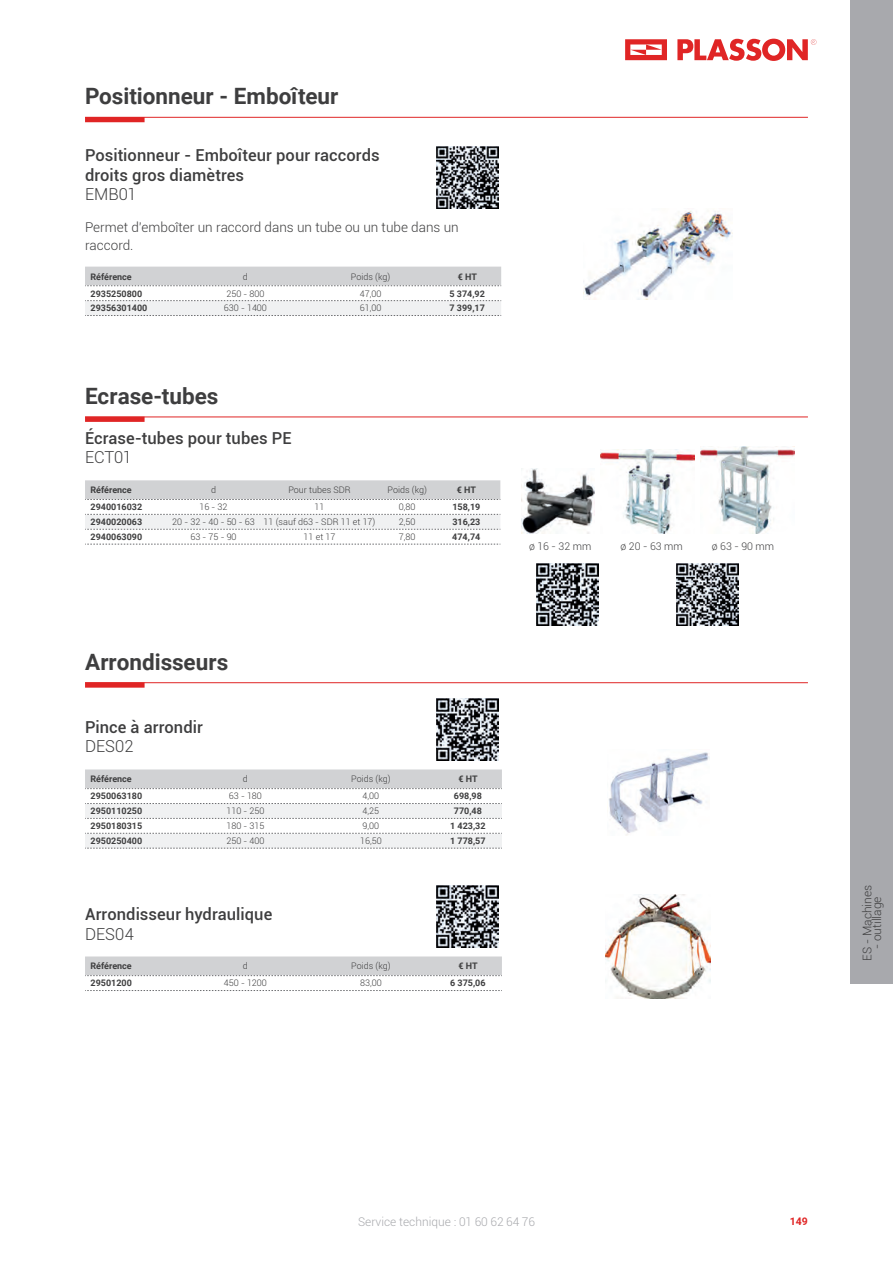
<style>
.page{position:relative;width:893px;height:1263px;background:#fff}
.page>*{position:absolute;margin:0;border:0;box-sizing:border-box;transform-origin:0 0}
.t1{font:700 22.5px "Roboto";color:#3e3e3f}
.t2{font:500 16.5px/19.5px "Roboto";letter-spacing:.005em;color:#3e3e3f}
.t3{font:300 16.5px "Roboto";letter-spacing:-.005em;color:#3e3e3f}
.t4{font:300 13.5px/17.2px "Roboto";color:#3e3e3f}
.t5{font:300 12px "Roboto";color:#a8a9ad}
.t6{font:300 12px "Roboto";color:#3e3e3f}
.t7{font:300 10.5px "Roboto";color:#3e3e3f}
.t8{font:700 10.5px "Roboto";color:#e02525}
.t9{font:700 9px "Roboto";color:#3e3e3f}
.t10{font:300 9px "Roboto";color:#3e3e3f}
</style>
<div class="page">
<svg style="left:625px;top:39px;width:42px;height:21px"></svg>
<svg style="left:677px;top:39px;width:139px;height:22px"></svg>
<div style="left:850px;top:0;width:43px;height:971px;background:#a8a9ad"></div>
<div style="left:85px;top:117px;width:60px;height:5px;background:#e02525"></div>
<hr style="left:85px;top:117px;width:723px;height:1px;background:#e02525">
<img style="left:437px;top:146px;width:62px;height:62px">
<div style="left:85px;top:267px;width:416px;height:19px;background:#d1d2d4"></div>
<svg style="left:85px;top:300px;width:416px;height:16px"></svg>
<img style="left:583px;top:210px;width:150px;height:89px">
<div style="left:85px;top:417px;width:60px;height:5px;background:#e02525"></div>
<hr style="left:85px;top:417px;width:723px;height:1px;background:#e02525">
<svg style="left:85px;top:480px;width:416px;height:20px;background:#d0d1d3"></svg>
<svg style="left:85px;top:514px;width:416px;height:16px"></svg>
<svg style="left:85px;top:544px;width:416px;height:1px"></svg>
<img style="left:522px;top:468px;width:73px;height:66px">
<img style="left:601px;top:450px;width:93px;height:84px">
<img style="left:701px;top:447px;width:93px;height:87px">
<div style="left:85px;top:682px;width:60px;height:6px;background:#e02525"></div>
<hr style="left:85px;top:682px;width:723px;height:1px;background:#e02525">
<img style="left:437px;top:698px;width:62px;height:62px">
<svg style="left:85px;top:769px;width:417px;height:20px;background:#d1d2d4"></svg>
<svg style="left:85px;top:803px;width:417px;height:46px"></svg>
<img style="left:608px;top:752px;width:101px;height:83px">
<img style="left:437px;top:885px;width:62px;height:62px">
<svg style="left:85px;top:956px;width:417px;height:20px;background:#d1d2d4"></svg>
<svg style="left:85px;top:990px;width:417px;height:1px"></svg>
<img style="left:606px;top:894px;width:104px;height:105px">
<img style="left:536px;top:563px;width:62px;height:62px">
<img style="left:677px;top:563px;width:62px;height:62px">
<h1 class="t1" style="left:85px;top:80px;width:255px">Positionneur - Emboîteur</h1>
<h2 class="t2" style="left:85px;top:145px;width:296px">Positionneur - Emboîteur pour raccords droits gros diamètres</h2>
<h2 class="t3" style="left:85px;top:183px;width:53px">EMB01</h2>
<h3 class="t4" style="left:85px;top:218px;width:375px">Permet d’emboîter un raccord dans un tube ou un tube dans un raccord.</h3>
<p class="t9" style="left:91px;top:270px;width:43px">Référence</p>
<p class="t10" style="left:243px;top:270px;width:7px">d</p>
<p class="t10" style="left:351px;top:270px;width:41px">Poids (kg)</p>
<p class="t9" style="left:458px;top:270px;width:21px">€ HT</p>
<p class="t9" style="left:91px;top:287px;width:53px">2935250800</p>
<p class="t10" style="left:226px;top:287px;width:40px">250 - 800</p>
<p class="t10" style="left:360px;top:287px;width:23px">47,00</p>
<p class="t9" style="left:449px;top:287px;width:37px">5 374,92</p>
<p class="t9" style="left:91px;top:302px;width:58px">29356301400</p>
<p class="t10" style="left:224px;top:302px;width:45px">630 - 1400</p>
<p class="t10" style="left:360px;top:302px;width:23px">61,00</p>
<p class="t9" style="left:449px;top:302px;width:37px">7 399,17</p>
<h1 class="t1" style="left:85px;top:380px;width:135px">Ecrase-tubes</h1>
<h2 class="t2" style="left:85px;top:428px;width:208px">Écrase-tubes pour tubes PE</h2>
<h2 class="t3" style="left:85px;top:446px;width:49px">ECT01</h2>
<p class="t9" style="left:91px;top:484px;width:43px">Référence</p>
<p class="t10" style="left:211px;top:484px;width:7px">d</p>
<p class="t10" style="left:288px;top:484px;width:64px">Pour tubes SDR</p>
<p class="t10" style="left:388px;top:484px;width:41px">Poids (kg)</p>
<p class="t9" style="left:457px;top:484px;width:21px">€ HT</p>
<p class="t9" style="left:91px;top:501px;width:53px">2940016032</p>
<p class="t10" style="left:199px;top:501px;width:30px">16 - 32</p>
<p class="t10" style="left:315px;top:501px;width:11px">11</p>
<p class="t10" style="left:399px;top:501px;width:18px">0,80</p>
<p class="t9" style="left:452px;top:501px;width:30px">158,19</p>
<p class="t9" style="left:91px;top:516px;width:53px">2940020063</p>
<p class="t10" style="left:172px;top:516px;width:205px">20 - 32 - 40 - 50 - 63 11 (sauf d63 - SDR 11 et 17)</p>
<p class="t10" style="left:399px;top:516px;width:18px">2,50</p>
<p class="t9" style="left:452px;top:516px;width:30px">316,23</p>
<p class="t9" style="left:91px;top:531px;width:53px">2940063090</p>
<p class="t10" style="left:190px;top:531px;width:48px">63 - 75 - 90</p>
<p class="t10" style="left:304px;top:531px;width:33px">11 et 17</p>
<p class="t10" style="left:399px;top:531px;width:18px">7,80</p>
<p class="t9" style="left:452px;top:531px;width:30px">474,74</p>
<h1 class="t1" style="left:85px;top:646px;width:145px">Arrondisseurs</h1>
<h2 class="t2" style="left:85px;top:717px;width:119px">Pince à arrondir</h2>
<h2 class="t3" style="left:85px;top:735px;width:50px">DES02</h2>
<p class="t9" style="left:91px;top:773px;width:43px">Référence</p>
<p class="t10" style="left:243px;top:773px;width:7px">d</p>
<p class="t10" style="left:351px;top:773px;width:41px">Poids (kg)</p>
<p class="t9" style="left:458px;top:773px;width:21px">€ HT</p>
<p class="t9" style="left:91px;top:790px;width:53px">2950063180</p>
<p class="t10" style="left:229px;top:790px;width:35px">63 - 180</p>
<p class="t10" style="left:363px;top:790px;width:18px">4,00</p>
<p class="t9" style="left:454px;top:790px;width:30px">698,98</p>
<p class="t9" style="left:91px;top:805px;width:53px">2950110250</p>
<p class="t10" style="left:226px;top:805px;width:40px">110 - 250</p>
<p class="t10" style="left:363px;top:805px;width:18px">4,25</p>
<p class="t9" style="left:454px;top:805px;width:30px">770,48</p>
<p class="t9" style="left:91px;top:820px;width:53px">2950180315</p>
<p class="t10" style="left:226px;top:820px;width:40px">180 - 315</p>
<p class="t10" style="left:363px;top:820px;width:18px">9,00</p>
<p class="t9" style="left:450px;top:820px;width:37px">1 423,32</p>
<p class="t9" style="left:91px;top:835px;width:53px">2950250400</p>
<p class="t10" style="left:226px;top:835px;width:40px">250 - 400</p>
<p class="t10" style="left:360px;top:835px;width:23px">16,50</p>
<p class="t9" style="left:450px;top:835px;width:37px">1 778,57</p>
<h2 class="t2" style="left:85px;top:904px;width:189px">Arrondisseur hydraulique</h2>
<h2 class="t3" style="left:85px;top:922px;width:50px">DES04</h2>
<p class="t9" style="left:91px;top:960px;width:43px">Référence</p>
<p class="t10" style="left:243px;top:960px;width:7px">d</p>
<p class="t10" style="left:351px;top:960px;width:41px">Poids (kg)</p>
<p class="t9" style="left:458px;top:960px;width:21px">€ HT</p>
<p class="t9" style="left:91px;top:977px;width:43px">29501200</p>
<p class="t10" style="left:224px;top:977px;width:45px">450 - 1200</p>
<p class="t10" style="left:360px;top:977px;width:23px">83,00</p>
<p class="t9" style="left:450px;top:977px;width:37px">6 375,06</p>
<p class="t7" style="left:529px;top:539px;width:64px">ø 16 - 32 mm</p>
<p class="t7" style="left:620px;top:539px;width:64px">ø 20 - 63 mm</p>
<p class="t7" style="left:712px;top:539px;width:64px">ø 63 - 90 mm</p>
<h3 class="t6" style="left:859px;top:961px;width:78px;rotate:-90deg">ES - Machines</h3>
<h3 class="t6" style="left:868px;top:949px;width:54px;rotate:-90deg">- outillage</h3>
<h3 class="t5" style="left:358px;top:1213px;width:178px">Service technique : 01 60 62 64 76</h3>
<p class="t8" style="left:790px;top:1214px;width:20px">149</p>
</div>
